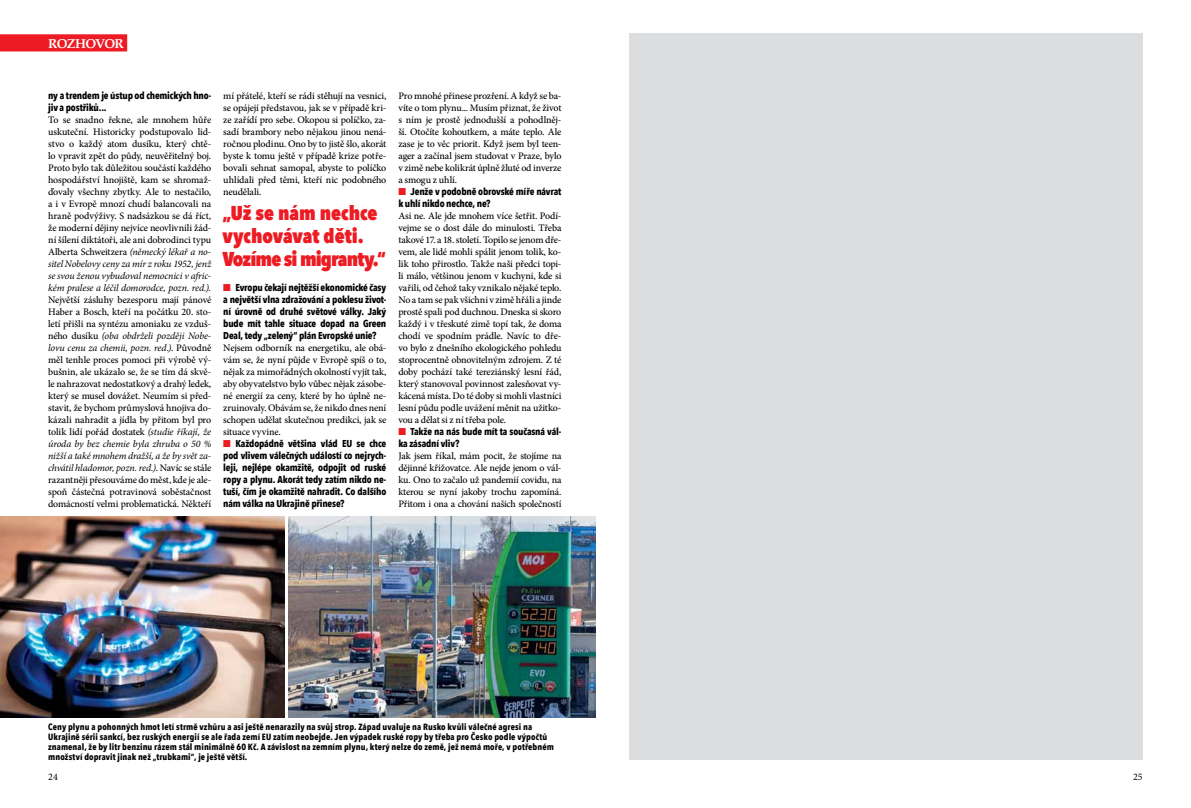
<style>
.page{position:relative;width:1191px;height:808px;background:#fff}
.page>*{position:absolute;margin:0;border:0;box-sizing:border-box;transform-origin:0 0}
.t1{font:800 condensed 20px/23px "Avenir Next LT Pro";letter-spacing:-.005em;color:#ed1b23}
.t2{font:700 13px "Palatino CE";letter-spacing:-.055em;color:#fff}
.t3{font:500 10px/12px "Minion Pro";letter-spacing:-.02em;color:#000;text-align:justify}
.t4{font:700 condensed 10px/12px "Avenir Next LT Pro";letter-spacing:-.02em;color:#000}
.t5{font:10px "Minion Pro";color:#000}
.t6{font:700 condensed 9px/10px "Avenir Next LT Pro";letter-spacing:.01em;color:#000}
.s1{font-weight:400;font-style:italic}
.s2{color:#ed1b23}
</style>
<div class="page">
<div style="left:0;top:34px;width:127px;height:17px;background:#ed1b23"></div>
<div style="left:629px;top:34px;width:513px;height:726px;background:#dcddde"></div>
<img style="left:0;top:516px;width:284px;height:202px">
<img style="left:288px;top:516px;width:307px;height:202px">
<h2 class="t2" style="left:48px;top:36px;width:77px">ROZHOVOR</h2>
<p class="t4" style="left:48px;top:90px;width:165px">ny a trendem je ústup od chemických hno&shy;jiv a postřiků...</p>
<p class="t3" style="left:48px;top:114px;width:165px">To se snadno řekne, ale mnohem hůře uskuteční. Historicky podstupovalo lid&shy;stvo o každý atom dusíku, který chtě&shy;lo vpravit zpět do půdy, neuvěřitelný boj.<br>Proto bylo tak důležitou součástí každého hospodářství hnojiště, kam se shromaž&shy;ďovaly všechny zbytky. Ale to nestačilo, a i v Evropě mnozí chudí balancovali na hraně podvýživy. S nadsázkou se dá říct, že moderní dějiny nejvíce neovlivnili žád&shy;ní šílení diktátoři, ale ani dobrodinci typu Alberta Schweitzera <span class="s1">(německý lékař a no&shy;sitel Nobelovy ceny za mír z roku 1952, jenž se svou ženou vybudoval nemocnici v afric&shy;kém pralese a léčil domorodce, pozn. red.).</span></p>
<p class="t3" style="left:48px;top:294px;width:165px">Největší zásluhy bezesporu mají pánové Haber a Bosch, kteří na počátku 20. sto&shy;letí přišli na syntézu amoniaku ze vzduš&shy;ného dusíku <span class="s1">(oba obdrželi později Nobe&shy;lovu cenu za chemii, pozn. red.)</span>. Původně měl tenhle proces pomoci při výrobě vý&shy;bušnin, ale ukázalo se, že se tím dá skvě&shy;le nahrazovat nedostatkový a drahý ledek, který se musel dovážet. Neumím si před&shy;stavit, že bychom průmyslová hnojiva do&shy;kázali nahradit a jídla by přitom byl pro tolik lidí pořád dostatek <span class="s1">(studie říkají, že úroda by bez chemie byla zhruba o 50 % nižší a také mnohem dražší, a že by svět za&shy;chvátil hladomor, pozn. red.)</span>. Navíc se stále razantněji přesouváme do měst, kde je ale&shy;spoň částečná potravinová soběstačnost domácností velmi problematická. Někteří</p>
<p class="t3" style="left:223px;top:90px;width:165px">mí přátelé, kteří se rádi stěhují na vesnici, se opájejí představou, jak se v případě kri&shy;ze zařídí pro sebe. Okopou si políčko, za&shy;sadí brambory nebo nějakou jinou nená&shy;ročnou plodinu. Ono by to jistě šlo, akorát byste k tomu ještě v případě krize potře&shy;bovali sehnat samopal, abyste to políčko uhlídali před těmi, kteří nic podobného neudělali.</p>
<h1 class="t1" style="left:222px;top:201px;width:165px">„Už se nám nechce vychovávat děti.<br>Vozíme si migranty.“</h1>
<p class="t4" style="left:223px;top:282px;width:165px;text-align:justify"><span class="s2">■</span> Evropu čekají nejtěžší ekonomické časy a největší vlna zdražování a poklesu život&shy;ní úrovně od druhé světové války. Jaký bude mít tahle situace dopad na Green Deal, tedy „zelený“ plán Evropské unie?</p>
<p class="t3" style="left:223px;top:342px;width:165px">Nejsem odborník na energetiku, ale obá&shy;vám se, že nyní půjde v Evropě spíš o to, nějak za mimořádných okolností vyjít tak, aby obyvatelstvo bylo vůbec nějak zásobe&shy;né energií za ceny, které by ho úplně ne&shy;zruinovaly. Obávám se, že nikdo dnes není schopen udělat skutečnou predikci, jak se situace vyvine.</p>
<p class="t4" style="left:223px;top:438px;width:165px;text-align:justify"><span class="s2">■</span> Každopádně většina vlád EU se chce pod vlivem válečných událostí co nejrych&shy;leji, nejlépe okamžitě, odpojit od ruské ropy a plynu. Akorát tedy zatím nikdo ne&shy;tuší, čím je okamžitě nahradit. Co dalšího nám válka na Ukrajině přinese?</p>
<p class="t3" style="left:398px;top:90px;width:165px">Pro mnohé přinese prozření. A když se ba&shy;víte o tom plynu... Musím přiznat, že život s ním je prostě jednodušší a pohodlněj&shy;ší. Otočíte kohoutkem, a máte teplo. Ale zase je to věc priorit. Když jsem byl teen&shy;ager a začínal jsem studovat v Praze, bylo v zimě nebe kolikrát úplně žluté od inverze a smogu z uhlí.</p>
<p class="t4" style="left:398px;top:186px;width:165px"><span class="s2">■</span> Jenže v podobně obrovské míře návrat k uhlí nikdo nechce, ne?</p>
<p class="t3" style="left:398px;top:210px;width:165px">Asi ne. Ale jde mnohem více šetřit. Podí&shy;vejme se o dost dále do minulosti. Třeba takové 17. a 18. století. Topilo se jenom dře&shy;vem, ale lidé mohli spálit jenom tolik, ko&shy;lik toho přirostlo. Takže naši předci topi&shy;li málo, většinou jenom v kuchyni, kde si vařili, od čehož taky vznikalo nějaké teplo.<br>No a tam se pak všichni v zimě hřáli a jinde prostě spali pod duchnou. Dneska si skoro každý i v třeskuté zimě topí tak, že doma chodí ve spodním prádle. Navíc to dře&shy;vo bylo z dnešního ekologického pohledu stoprocentně obnovitelným zdrojem. Z té doby pochází také tereziánský lesní řád, který stanovoval povinnost zalesňovat vy&shy;kácená místa. Do té doby si mohli vlastníci lesní půdu podle uvážení měnit na užitko&shy;vou a dělat si z ní třeba pole.</p>
<p class="t4" style="left:398px;top:426px;width:165px"><span class="s2">■</span> Takže na nás bude mít ta současná vál&shy;ka zásadní vliv?</p>
<p class="t3" style="left:398px;top:450px;width:165px">Jak jsem říkal, mám pocit, že stojíme na dějinné křižovatce. Ale nejde jenom o vál&shy;ku. Ono to začalo už pandemií covidu, na kterou se nyní jakoby trochu zapomíná.<br>Přitom i ona a chování našich společností</p>
<p class="t6" style="left:48px;top:721px;width:507px">Ceny plynu a pohonných hmot letí strmě vzhůru a asi ještě nenarazily na svůj strop. Západ uvaluje na Rusko kvůli válečné agresi na Ukrajině sérii sankcí, bez ruských energií se ale řada zemí EU zatím neobejde. Jen výpadek ruské ropy by třeba pro Česko podle výpočtů znamenal, že by litr benzinu rázem stál minimálně 60 Kč. A závislost na zemním plynu, který nelze do země, jež nemá moře, v potřebném množství dopravit jinak než „trubkami“, je ještě větší.</p>
<p class="t5" style="left:48px;top:770px;width:11px">24</p>
<p class="t5" style="left:1133px;top:770px;width:11px">25</p>
</div>
